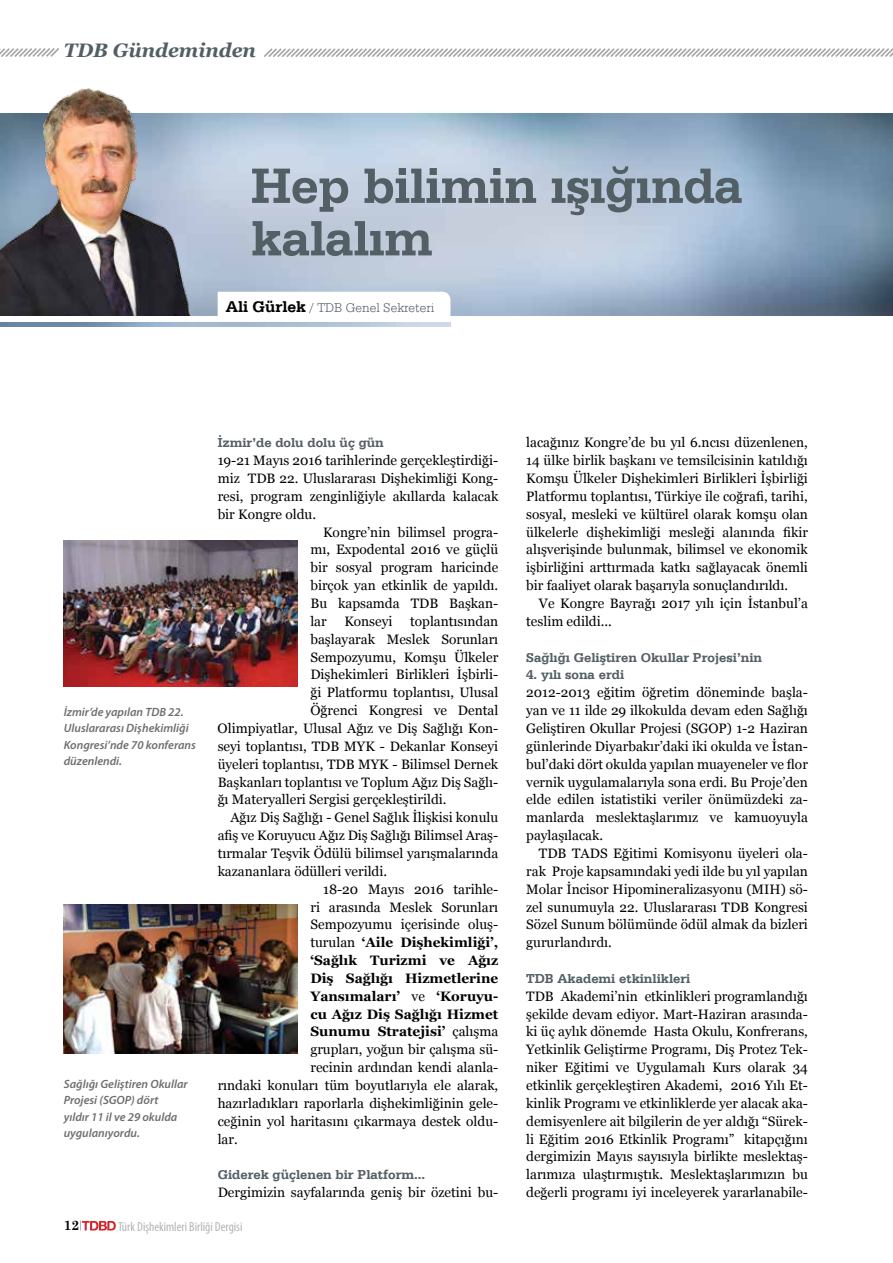
<style>
.page{position:relative;width:893px;height:1263px;background:#fff}
.page>*{position:absolute;margin:0;border:0;box-sizing:border-box;transform-origin:0 0}
.t1{font:700 52.5px/52.5px "Serifa BT";letter-spacing:-.01em;color:#525f65}
.t2{font:italic 700 19.5px "Georgia";letter-spacing:-.005em;color:#525f65}
.t3{font:13.65px/17.9px "Georgia";color:#000}
.t4{font:700 13.65px "Georgia";color:#000}
.t5{font:700 13.65px "Serifa BT";color:#525f65}
.t6{font:300 13.5px "Serifa BT";color:#525f65}
.t7{font:700 13.5px "Century Schoolbook";color:#000}
.t8{font:condensed 13.05px "Myriad Pro";color:#b1b4b6}
.t9{font:italic 600 12px/16.5px "Myriad Pro";color:#6d6e71}
.s1{font-weight:700;font-size:16.5px;color:#000}
.s2{font-weight:400}
.s3{font-family:"Serifa BT";font-weight:700;color:#525f65}
</style>
<div class="page">
<img style="left:64px;top:541px;width:234px;height:145px">
<img style="left:64px;top:905px;width:234px;height:148px">
<img style="left:217px;top:113px;width:676px;height:203px">
<img style="left:0;top:88px;width:217px;height:228px">
<svg style="left:218px;top:292px;width:232px;height:24px"></svg>
<img style="left:0;top:322px;width:450px;height:5px">
<svg style="left:0;top:48px;width:59px;height:9px"></svg>
<svg style="left:264px;top:48px;width:629px;height:9px"></svg>
<svg style="left:80px;top:1220px;width:36px;height:10px"></svg>
<p class="t2" style="left:64px;top:39px;width:194px">TDB Gündeminden</p>
<p class="t1" style="left:251px;top:158px;width:493px">Hep bilimin ışığında kalalım</p>
<p class="t6" style="left:226px;top:300px;width:210px"><span class="s1">Ali Gürlek</span> / TDB Genel Sekreteri</p>
<p class="t9" style="left:64px;top:703px;width:134px">İzmir’de yapılan TDB 22.<br>Uluslararası Dişhekimliği<br>Kongresi’nde 70 konferans düzenlendi.</p>
<p class="t9" style="left:64px;top:1075px;width:126px">Sağlığı Geliştiren Okullar<br>Projesi (SGOP) dört<br>yıldır 11 il ve 29 okulda uygulanıyordu.</p>
<p class="t5" style="left:218px;top:434px;width:168px">İzmir’de dolu dolu üç gün</p>
<p class="t3" style="left:218px;top:451px;width:282px">19-21 Mayıs 2016 tarihlerinde gerçekleştirdiği-</p>
<p class="t3" style="left:218px;top:469px;width:282px">miz TDB 22. Uluslararası Dişhekimliği Kong-</p>
<p class="t3" style="left:218px;top:487px;width:282px">resi, program zenginliğiyle akıllarda kalacak</p>
<p class="t3" style="left:218px;top:505px;width:100px">bir Kongre oldu.</p>
<p class="t3" style="left:323px;top:523px;width:177px">Kongre’nin bilimsel progra-</p>
<p class="t3" style="left:310px;top:541px;width:189px">mı, Expodental 2016 ve güçlü</p>
<p class="t3" style="left:310px;top:559px;width:189px">bir sosyal program haricinde</p>
<p class="t3" style="left:310px;top:576px;width:189px">birçok yan etkinlik de yapıldı.</p>
<p class="t3" style="left:310px;top:594px;width:189px">Bu kapsamda TDB Başkan-</p>
<p class="t3" style="left:310px;top:612px;width:18px">lar</p>
<p class="t3" style="left:344px;top:612px;width:50px">Konseyi</p>
<p class="t3" style="left:410px;top:612px;width:90px">toplantısından</p>
<p class="t3" style="left:310px;top:630px;width:189px">başlayarak Meslek Sorunları</p>
<p class="t3" style="left:310px;top:648px;width:189px">Sempozyumu, Komşu Ülkeler</p>
<p class="t3" style="left:310px;top:666px;width:189px">Dişhekimleri Birlikleri İşbirli-</p>
<p class="t3" style="left:310px;top:684px;width:189px">ği Platformu toplantısı, Ulusal</p>
<p class="t3" style="left:310px;top:701px;width:189px">Öğrenci Kongresi ve Dental</p>
<p class="t3" style="left:218px;top:719px;width:282px">Olimpiyatlar, Ulusal Ağız ve Diş Sağlığı Kon-</p>
<p class="t3" style="left:218px;top:737px;width:282px">seyi toplantısı, TDB MYK - Dekanlar Konseyi</p>
<p class="t3" style="left:218px;top:755px;width:282px">üyeleri toplantısı, TDB MYK - Bilimsel Dernek</p>
<p class="t3" style="left:218px;top:773px;width:282px">Başkanları toplantısı ve Toplum Ağız Diş Sağlı-</p>
<p class="t3" style="left:218px;top:791px;width:230px">ğı Materyalleri Sergisi gerçekleştirildi.</p>
<p class="t3" style="left:230px;top:808px;width:269px">Ağız Diş Sağlığı - Genel Sağlık İlişkisi konulu</p>
<p class="t3" style="left:218px;top:826px;width:282px">afiş ve Koruyucu Ağız Diş Sağlığı Bilimsel Araş-</p>
<p class="t3" style="left:218px;top:844px;width:282px">tırmalar Teşvik Ödülü bilimsel yarışmalarında</p>
<p class="t3" style="left:218px;top:862px;width:171px">kazananlara ödülleri verildi.</p>
<p class="t3" style="left:323px;top:880px;width:177px">18-20 Mayıs 2016 tarihle-</p>
<p class="t3" style="left:310px;top:898px;width:189px">ri arasında Meslek Sorunları</p>
<p class="t3" style="left:310px;top:916px;width:189px">Sempozyumu içerisinde oluş-</p>
<p class="t4" style="left:310px;top:935px;width:189px"><span class="s2">turulan</span> ‘Aile Dişhekimliği’,</p>
<p class="t4" style="left:310px;top:953px;width:189px">‘Sağlık Turizmi ve Ağız</p>
<p class="t4" style="left:310px;top:970px;width:189px">Diş Sağlığı Hizmetlerine</p>
<p class="t4" style="left:310px;top:988px;width:189px">Yansımaları’ <span class="s2">ve</span> ‘Koruyu-</p>
<p class="t4" style="left:310px;top:1006px;width:189px">cu Ağız Diş Sağlığı Hizmet</p>
<p class="t4" style="left:310px;top:1024px;width:189px">Sunumu Stratejisi’ <span class="s2">çalışma</span></p>
<p class="t3" style="left:310px;top:1041px;width:189px">grupları, yoğun bir çalışma sü-</p>
<p class="t3" style="left:310px;top:1058px;width:189px">recinin ardından kendi alanla-</p>
<p class="t3" style="left:218px;top:1076px;width:282px">rındaki konuları tüm boyutlarıyla ele alarak,</p>
<p class="t3" style="left:218px;top:1094px;width:282px">hazırladıkları raporlarla dişhekimliğinin gele-</p>
<p class="t3" style="left:218px;top:1112px;width:282px">ceğinin yol haritasını çıkarmaya destek oldu-</p>
<p class="t3" style="left:218px;top:1130px;width:22px">lar.</p>
<p class="t3" style="left:218px;top:1165px;width:282px"><span class="s3">Giderek güçlenen bir Platform...<br></span>Dergimizin sayfalarında geniş bir özetini bu-</p>
<p class="t7" style="left:64px;top:1215px;width:17px">12</p>
<p class="t8" style="left:118px;top:1218px;width:126px">Türk Dişhekimleri Birliği Dergisi</p>
<p class="t3" style="left:526px;top:434px;width:283px">lacağınız Kongre’de bu yıl 6.ncısı düzenlenen,</p>
<p class="t3" style="left:526px;top:451px;width:283px">14 ülke birlik başkanı ve temsilcisinin katıldığı</p>
<p class="t3" style="left:526px;top:469px;width:283px">Komşu Ülkeler Dişhekimleri Birlikleri İşbirliği</p>
<p class="t3" style="left:526px;top:487px;width:283px">Platformu toplantısı, Türkiye ile coğrafi, tarihi,</p>
<p class="t3" style="left:526px;top:505px;width:283px">sosyal, mesleki ve kültürel olarak komşu olan</p>
<p class="t3" style="left:526px;top:523px;width:283px">ülkelerle dişhekimliği mesleği alanında fikir</p>
<p class="t3" style="left:526px;top:541px;width:283px">alışverişinde bulunmak, bilimsel ve ekonomik</p>
<p class="t3" style="left:526px;top:559px;width:283px">işbirliğini arttırmada katkı sağlayacak önemli</p>
<p class="t3" style="left:526px;top:576px;width:263px">bir faaliyet olarak başarıyla sonuçlandırıldı.</p>
<p class="t3" style="left:539px;top:594px;width:270px">Ve Kongre Bayrağı 2017 yılı için İstanbul’a</p>
<p class="t3" style="left:526px;top:612px;width:87px">teslim edildi...</p>
<p class="t5" style="left:526px;top:649px;width:237px">Sağlığı Geliştiren Okullar Projesi’nin</p>
<p class="t5" style="left:526px;top:666px;width:99px">4. yılı sona erdi</p>
<p class="t3" style="left:526px;top:684px;width:283px">2012-2013 eğitim öğretim döneminde başla-</p>
<p class="t3" style="left:526px;top:701px;width:283px">yan ve 11 ilde 29 ilkokulda devam eden Sağlığı</p>
<p class="t3" style="left:526px;top:719px;width:283px">Geliştiren Okullar Projesi (SGOP) 1-2 Haziran</p>
<p class="t3" style="left:526px;top:737px;width:283px">günlerinde Diyarbakır’daki iki okulda ve İstan-</p>
<p class="t3" style="left:526px;top:755px;width:283px">bul’daki dört okulda yapılan muayeneler ve flor</p>
<p class="t3" style="left:526px;top:773px;width:283px">vernik uygulamalarıyla sona erdi. Bu Proje’den</p>
<p class="t3" style="left:526px;top:791px;width:283px">elde edilen istatistiki veriler önümüzdeki za-</p>
<p class="t3" style="left:526px;top:808px;width:283px">manlarda meslektaşlarımız ve kamuoyuyla</p>
<p class="t3" style="left:526px;top:826px;width:78px">paylaşılacak.</p>
<p class="t3" style="left:539px;top:844px;width:270px">TDB TADS Eğitimi Komisyonu üyeleri ola-</p>
<p class="t3" style="left:526px;top:862px;width:283px">rak Proje kapsamındaki yedi ilde bu yıl yapılan</p>
<p class="t3" style="left:526px;top:880px;width:283px">Molar İncisor Hipomineralizasyonu (MIH) sö-</p>
<p class="t3" style="left:526px;top:898px;width:283px">zel sunumuyla 22. Uluslararası TDB Kongresi</p>
<p class="t3" style="left:526px;top:916px;width:283px">Sözel Sunum bölümünde ödül almak da bizleri</p>
<p class="t3" style="left:526px;top:933px;width:87px">gururlandırdı.</p>
<p class="t3" style="left:526px;top:969px;width:283px"><span class="s3">TDB Akademi etkinlikleri<br></span>TDB Akademi’nin etkinlikleri programlandığı şekilde devam ediyor. Mart-Haziran arasında&shy;ki üç aylık dönemde Hasta Okulu, Konfrerans, Yetkinlik Geliştirme Programı, Diş Protez Tek&shy;niker Eğitimi ve Uygulamalı Kurs olarak 34 etkinlik gerçekleştiren Akademi, 2016 Yılı Et&shy;kinlik Programı ve etkinliklerde yer alacak aka&shy;demisyenlere ait bilgilerin de yer aldığı “Sürek&shy;li Eğitim 2016 Etkinlik Programı” kitapçığını dergimizin Mayıs sayısıyla birlikte meslektaş&shy;larımıza ulaştırmıştık. Meslektaşlarımızın bu değerli programı iyi inceleyerek yararlanabile-</p>
</div>
